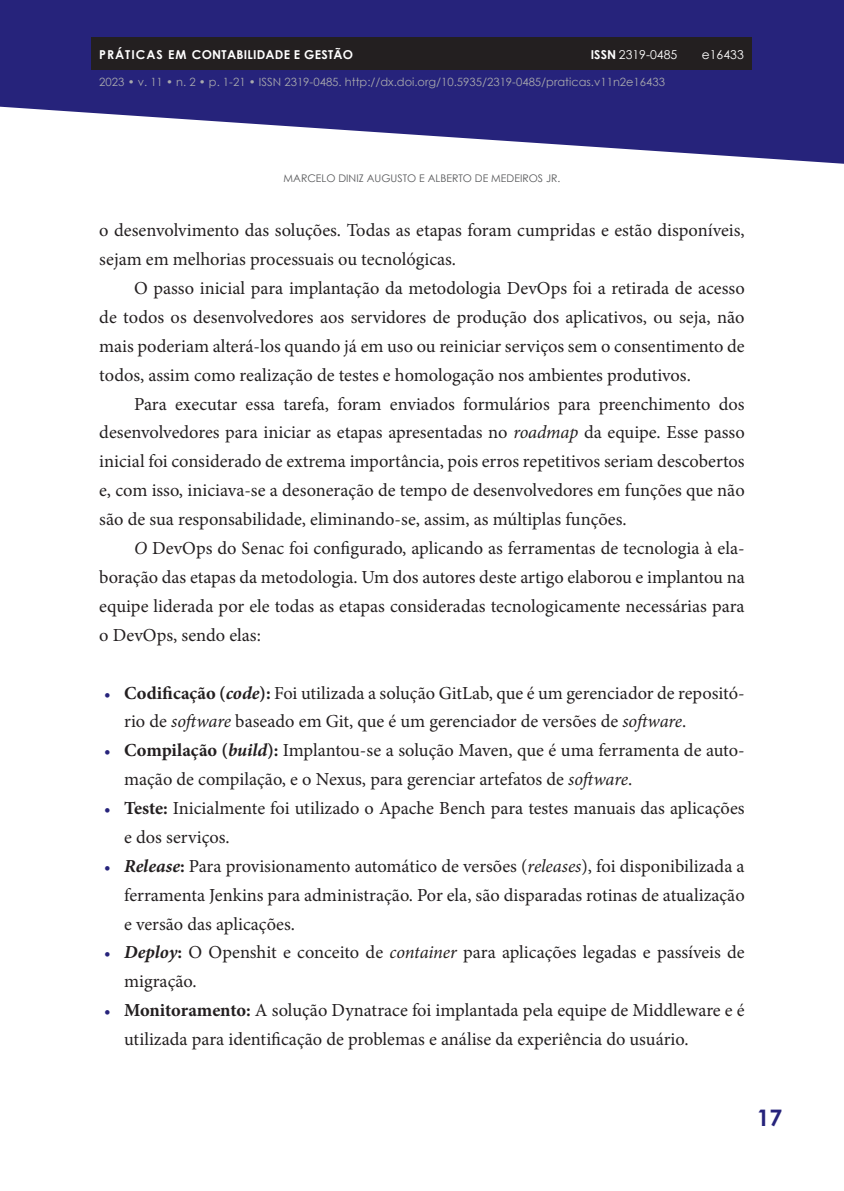
<style>
.page{position:relative;width:844px;height:1191px;background:#fff}
.page>*{position:absolute;margin:0;border:0;box-sizing:border-box;transform-origin:0 0}
.t1{font:700 22.75px "Century Gothic";color:#26237b}
.t2{font:18.38px/28.9px "Minion Pro";color:#231f20}
.t3{font:700 12.25px "Century Gothic";letter-spacing:.02em;color:#fff}
.t4{font:12.25px "Century Gothic";color:#fff}
.t5{font:11.38px "Century Gothic";color:#a8a9ad}
.t6{font:10.5px "Century Gothic";color:#57585a}
.s1{font-weight:700}
.s2{font-style:italic}
.s3{font-weight:600;font-size:16.62px;color:#26237b}
.s4{font-weight:700;font-style:italic}
</style>
<div class="page">
<svg style="left:0;top:0;width:843px;height:164px;fill:#26237b"></svg>
<div style="left:92px;top:37px;width:660px;height:33px;background:#231f20"></div>
<p class="t3" style="left:99px;top:45px;width:255px">PRÁTICAS EM CONTABILIDADE E GESTÃO</p>
<p class="t4" style="left:590px;top:46px;width:88px"><span class="s1">ISSN</span> 2319-0485</p>
<p class="t4" style="left:701px;top:46px;width:43px">E16433</p>
<p class="t5" style="left:99px;top:74px;width:567px">2023 • V. 11 • N. 2 • P. 1-21 • ISSN 2319-0485. HTTP://DX.DOI.ORG/10.5935/2319-0485/PRATICAS.V11N2E16433</p>
<p class="t6" style="left:283px;top:171px;width:18px">MARCELO</p>
<p class="t6" style="left:338px;top:171px;width:66px">DINIZ AUGUSTO</p>
<p class="t6" style="left:419px;top:171px;width:24px">E ALBERTO</p>
<p class="t6" style="left:475px;top:171px;width:33px">DE MEDEIROS</p>
<p class="t6" style="left:546px;top:171px;width:16px">JR.</p>
<p class="t2" style="left:99px;top:216px;width:646px">o desenvolvimento das soluções. Todas as etapas foram cumpridas e estão disponíveis, sejam em melhorias processuais ou tecnológicas.</p>
<p class="t2" style="left:99px;top:274px;width:646px;text-align:justify;text-indent:35px">O passo inicial para implantação da metodologia DevOps foi a retirada de acesso de todos os desenvolvedores aos servidores de produção dos aplicativos, ou seja, não mais poderiam alterá-los quando já em uso ou reiniciar serviços sem o consentimento de todos, assim como realização de testes e homologação nos ambientes produtivos.</p>
<p class="t2" style="left:99px;top:389px;width:646px;text-align:justify;text-indent:35px">Para executar essa tarefa, foram enviados formulários para preenchimento dos desenvolvedores para iniciar as etapas apresentadas no <span class="s2">roadmap</span> da equipe. Esse passo inicial foi considerado de extrema importância, pois erros repetitivos seriam descobertos e, com isso, iniciava-se a desoneração de tempo de desenvolvedores em funções que não são de sua responsabilidade, eliminando-se, assim, as múltiplas funções.</p>
<p class="t2" style="left:99px;top:534px;width:646px;text-align:justify;text-indent:35px"><span class="s2">O</span> DevOps do Senac foi configurado, aplicando as ferramentas de tecnologia à ela&shy;boração das etapas da metodologia. Um dos autores deste artigo elaborou e implantou na equipe liderada por ele todas as etapas consideradas tecnologicamente necessárias para o DevOps, sendo elas:</p>
<p class="t2" style="left:124px;top:678px;width:622px;text-indent:-20px"><span class="s3">•</span> <span class="s1">Codificação (</span><span class="s4">code</span><span class="s1">):</span> Foi utilizada a solução GitLab, que é um gerenciador de repositó&shy;rio de <span class="s2">software</span> baseado em Git, que é um gerenciador de versões de <span class="s2">software</span>.</p>
<p class="t2" style="left:124px;top:736px;width:622px;text-indent:-20px"><span class="s3">•</span> <span class="s1">Compilação (</span><span class="s4">build</span><span class="s1">):</span> Implantou-se a solução Maven, que é uma ferramenta de auto&shy;mação de compilação, e o Nexus, para gerenciar artefatos de <span class="s2">software</span>.</p>
<p class="t2" style="left:124px;top:794px;width:622px;text-indent:-20px"><span class="s3">•</span> <span class="s1">Teste:</span> Inicialmente foi utilizado o Apache Bench para testes manuais das aplicações e dos serviços.</p>
<p class="t2" style="left:124px;top:851px;width:622px;text-align:justify;text-indent:-20px"><span class="s3">•</span> <span class="s4">Release</span><span class="s1">:</span> Para provisionamento automático de versões (<span class="s2">releases</span>), foi disponibilizada a ferramenta Jenkins para administração. Por ela, são disparadas rotinas de atualização e versão das aplicações.</p>
<p class="t2" style="left:124px;top:938px;width:622px;text-indent:-20px"><span class="s3">•</span> <span class="s4">Deploy</span><span class="s1">:</span> O Openshit e conceito de <span class="s2">container</span> para aplicações legadas e passíveis de migração.</p>
<p class="t2" style="left:124px;top:996px;width:622px;text-indent:-20px"><span class="s3">•</span> <span class="s1">Monitoramento:</span> A solução Dynatrace foi implantada pela equipe de Middleware e é utilizada para identificação de problemas e análise da experiência do usuário.</p>
<p class="t1" style="left:756px;top:1100px;width:27px">17</p>
</div>
